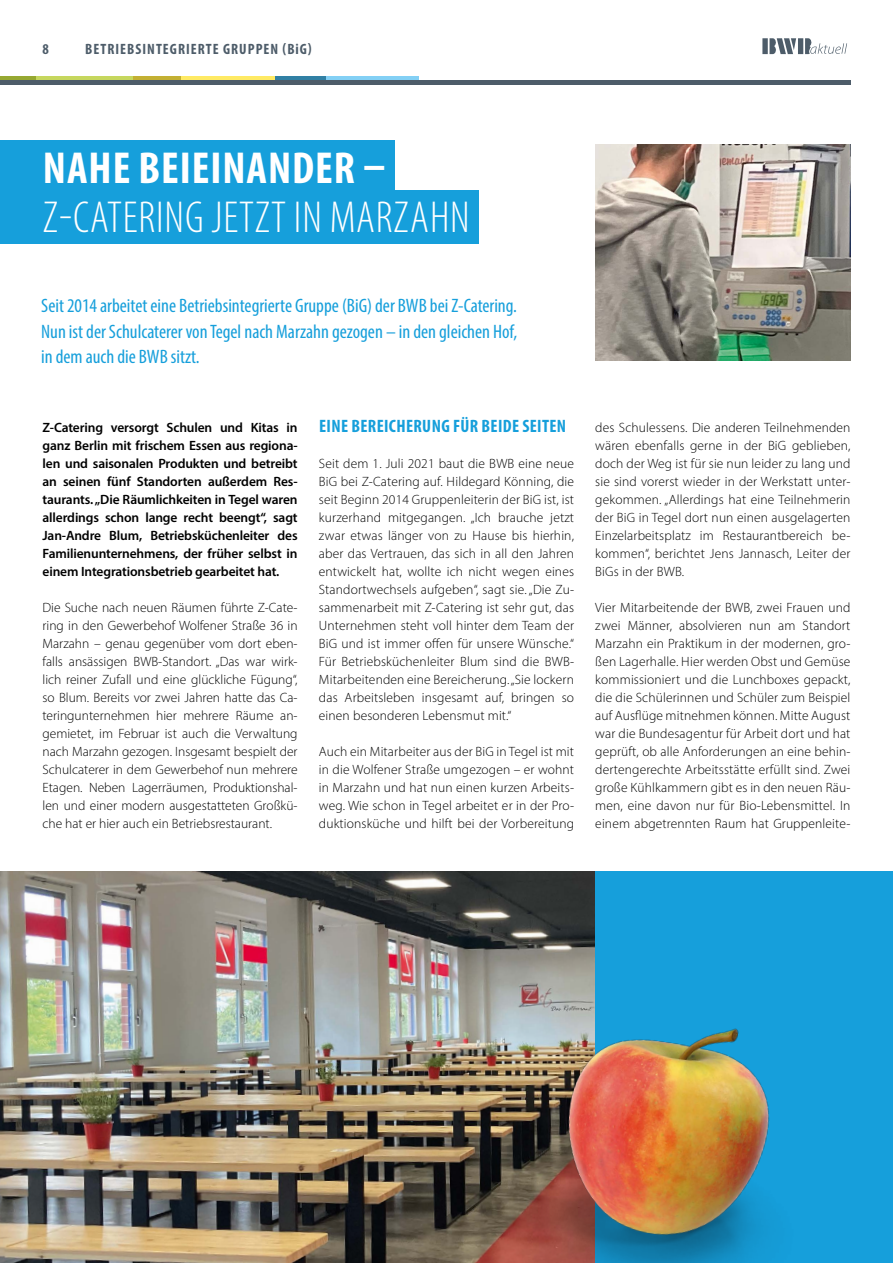
<style>
.page{position:relative;width:893px;height:1263px;background:#fff}
.page>*{position:absolute;margin:0;border:0;box-sizing:border-box;transform-origin:0 0}
.t1{font:300 condensed 45px "Myriad Pro";letter-spacing:.02em;color:#fff}
.t2{font:700 condensed 45px "Myriad Pro";letter-spacing:.02em;color:#fff}
.t3{font:condensed 19.5px/25.5px "Myriad Pro";color:#169fdb;text-align:justify}
.t4{font:700 condensed 18px "Myriad Pro";letter-spacing:.02em;color:#169fdb}
.t5{font:700 condensed 15px "Myriad Pro";letter-spacing:.07em;color:#4d5c69}
.t6{font:300 13.5px/18px "Myriad Pro";letter-spacing:.01em;color:#000;text-align:justify}
.t7{font:600 13.5px/18px "Myriad Pro";letter-spacing:-.01em;color:#000;text-align:justify}
</style>
<div class="page">
<svg style="left:326px;top:77px;width:93px;height:4px"></svg>
<svg style="left:275px;top:77px;width:51px;height:4px"></svg>
<svg style="left:181px;top:77px;width:94px;height:4px"></svg>
<svg style="left:133px;top:77px;width:48px;height:4px"></svg>
<svg style="left:36px;top:77px;width:97px;height:4px"></svg>
<svg style="left:0;top:77px;width:36px;height:4px"></svg>
<hr style="left:0;top:81px;width:850px;height:4px;background:#4d5c69">
<svg style="left:762px;top:38px;width:85px;height:17px"></svg>
<div style="left:0;top:140px;width:394px;height:54px;background:#169fdb"></div>
<div style="left:0;top:190px;width:478px;height:53px;background:#169fdb"></div>
<img style="left:0;top:872px;width:595px;height:391px">
<div style="left:595px;top:872px;width:298px;height:391px;background:#169fdb"></div>
<img style="left:595px;top:144px;width:255px;height:216px">
<img style="left:455px;top:988px;width:315px;height:275px">
<p class="t5" style="left:43px;top:39px;width:8px">8</p>
<p class="t5" style="left:85px;top:39px;width:228px">BETRIEBSINTEGRIERTE GRUPPEN (BiG)</p>
<h1 class="t2" style="left:43px;top:139px;width:344px">NAHE BEIEINANDER –</h1>
<h1 class="t1" style="left:43px;top:191px;width:428px">Z-CATERING JETZT IN MARZAHN</h1>
<h2 class="t3" style="left:41px;top:293px;width:477px">Seit 2014 arbeitet eine Betriebsintegrierte Gruppe (BiG) der BWB bei Z-Catering.<br>Nun ist der Schulcaterer von Tegel nach Marzahn gezogen – in den gleichen Hof, in dem auch die BWB sitzt.</h2>
<p class="t7" style="left:43px;top:418px;width:257px">Z-Catering versorgt Schulen und Kitas in ganz Berlin mit frischem Essen aus regiona&shy;len und saisonalen Produkten und betreibt an seinen fünf Standorten außerdem Res&shy;taurants. „Die Räumlichkeiten in Tegel waren allerdings schon lange recht beengt“, sagt Jan-Andre Blum, Betriebsküchenleiter des Familienunternehmens, der früher selbst in einem Integrationsbetrieb gearbeitet hat.</p>
<p class="t6" style="left:43px;top:598px;width:257px">Die Suche nach neuen Räumen führte Z-Cate&shy;ring in den Gewerbehof Wolfener Straße 36 in Marzahn – genau gegenüber vom dort eben&shy;falls ansässigen BWB-Standort. „Das war wirk&shy;lich reiner Zufall und eine glückliche Fügung“, so Blum. Bereits vor zwei Jahren hatte das Ca&shy;teringunternehmen hier mehrere Räume an&shy;gemietet, im Februar ist auch die Verwaltung nach Marzahn gezogen. Insgesamt bespielt der Schulcaterer in dem Gewerbehof nun mehrere Etagen. Neben Lagerräumen, Produktionshal&shy;len und einer modern ausgestatteten Großkü&shy;che hat er hier auch ein Betriebsrestaurant.</p>
<h3 class="t4" style="left:319px;top:415px;width:249px">EINE BEREICHERUNG FÜR BEIDE SEITEN</h3>
<p class="t6" style="left:319px;top:454px;width:257px">Seit dem 1. Juli 2021 baut die BWB eine neue BiG bei Z-Catering auf. Hildegard Könning, die seit Beginn 2014 Gruppenleiterin der BiG ist, ist kurzerhand mitgegangen. „Ich brauche jetzt zwar etwas länger von zu Hause bis hierhin, aber das Vertrauen, das sich in all den Jahren entwickelt hat, wollte ich nicht wegen eines Standortwechsels aufgeben“, sagt sie. „Die Zu&shy;sammenarbeit mit Z-Catering ist sehr gut, das Unternehmen steht voll hinter dem Team der BiG und ist immer offen für unsere Wünsche.“ Für Betriebsküchenleiter Blum sind die BWB-Mitarbeitenden eine Bereicherung. „Sie lockern das Arbeitsleben insgesamt auf, bringen so einen besonderen Lebensmut mit.“</p>
<p class="t6" style="left:319px;top:742px;width:257px">Auch ein Mitarbeiter aus der BiG in Tegel ist mit in die Wolfener Straße umgezogen – er wohnt in Marzahn und hat nun einen kurzen Arbeits&shy;weg. Wie schon in Tegel arbeitet er in der Pro&shy;duktionsküche und hilft bei der Vorbereitung</p>
<p class="t6" style="left:595px;top:418px;width:257px">des Schulessens. Die anderen Teilnehmenden wären ebenfalls gerne in der BiG geblieben, doch der Weg ist für sie nun leider zu lang und sie sind vorerst wieder in der Werkstatt unter&shy;gekommen. „Allerdings hat eine Teilnehmerin der BiG in Tegel dort nun einen ausgelagerten Einzelarbeitsplatz im Restaurantbereich be&shy;kommen“, berichtet Jens Jannasch, Leiter der BiGs in der BWB.</p>
<p class="t6" style="left:595px;top:598px;width:257px">Vier Mitarbeitende der BWB, zwei Frauen und zwei Männer, absolvieren nun am Standort Marzahn ein Praktikum in der modernen, gro&shy;ßen Lagerhalle. Hier werden Obst und Gemüse kommissioniert und die Lunchboxes gepackt, die die Schülerinnen und Schüler zum Beispiel auf Ausflüge mitnehmen können. Mitte August war die Bundesagentur für Arbeit dort und hat geprüft, ob alle Anforderungen an eine behin&shy;dertengerechte Arbeitsstätte erfüllt sind. Zwei große Kühlkammern gibt es in den neuen Räu&shy;men, eine davon nur für Bio-Lebensmittel. In einem abgetrennten Raum hat Gruppenleite-</p>
</div>
